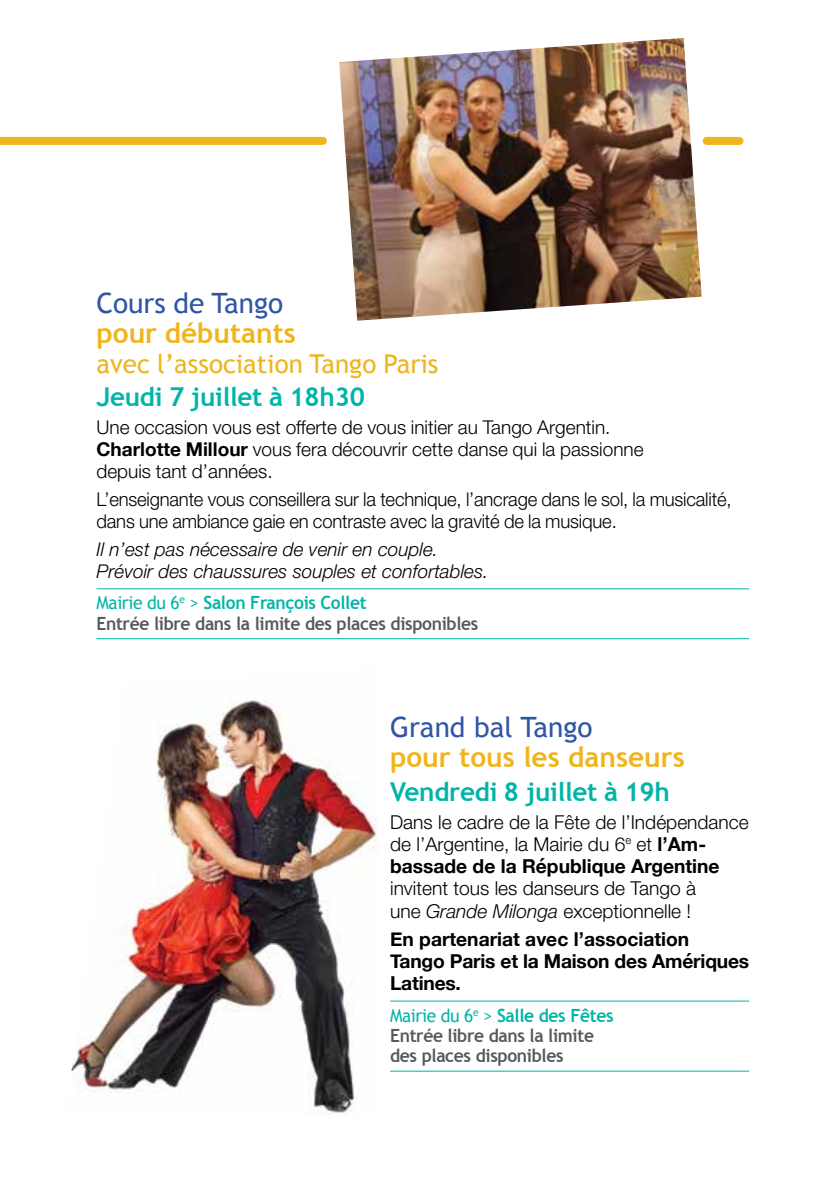
<style>
.page{position:relative;width:840px;height:1191px;background:#fff}
.page>*{position:absolute;margin:0;border:0;box-sizing:border-box;transform-origin:0 0}
.t1{font:700 28px "Trebuchet MS";color:#f0b51c}
.t2{font:28px "Trebuchet MS";color:#3155a6}
.t3{font:700 26px "Trebuchet MS";letter-spacing:-.01em;color:#00b5a8}
.t4{font:26px "Trebuchet MS";color:#f0b51c}
.t5{font:300 19.2px/22.2px "Helvetica Neue";color:#000}
.t6{font:700 19.2px/22.2px "Helvetica Neue";letter-spacing:-.01em;color:#000}
.t7{font:300 19px/22px "Helvetica Neue";letter-spacing:-.01em;color:#000}
.t8{font:italic 300 19px/22px "Helvetica Neue";color:#000}
.t9{font:700 18.2px/20.2px "Trebuchet MS";letter-spacing:-.02em;color:#58595b;scale:.96 1}
.s1{font-weight:700}
.s2{font-weight:400;color:#00b5a8}
.s3{color:#00b5a8}
.s4{font-style:italic}
</style>
<div class="page">
<hr style="left:96px;top:588px;width:652px;height:1px;background:#00b5a8">
<hr style="left:96px;top:638px;width:652px;height:1px;background:#00b5a8">
<hr style="left:390px;top:1000px;width:358px;height:1px;background:#00b5a8">
<hr style="left:390px;top:1070px;width:358px;height:1px;background:#00b5a8">
<div style="left:0;top:137px;width:323px;height:8px;background:#f0b51c"></div>
<div style="left:706px;top:137px;width:33px;height:8px;background:#f0b51c"></div>
<img style="left:71px;top:700px;width:306px;height:415px">
<img style="left:339px;top:38px;width:362px;height:283px">
<h1 class="t2" style="left:96px;top:286px;width:188px">Cours de Tango</h1>
<h1 class="t1" style="left:96px;top:315px;width:201px">pour débutants</h1>
<h2 class="t4" style="left:96px;top:348px;width:343px">avec l’association Tango Paris</h2>
<h2 class="t3" style="left:96px;top:381px;width:270px">Jeudi 7 juillet à 18h30</h2>
<p class="t7" style="left:96px;top:416px;width:548px">Une occasion vous est offerte de vous initier au Tango Argentin.<br><span class="s1">Charlotte Millour</span> vous fera découvrir cette danse qui la passionne depuis tant d’années.</p>
<p class="t7" style="left:96px;top:488px;width:636px">L’enseignante vous conseillera sur la technique, l’ancrage dans le sol, la musicalité, dans une ambiance gaie en contraste avec la gravité de la musique.</p>
<p class="t8" style="left:96px;top:538px;width:393px">Il n’est pas nécessaire de venir en couple.<br>Prévoir des chaussures souples et confortables.</p>
<p class="t9" style="left:96px;top:593px;width:399px"><span class="s2">Mairie du 6</span><sup>e</sup> <span class="s2">&gt;</span> <span class="s3">Salon François Collet<br></span>Entrée libre dans la limite des places disponibles</p>
<h1 class="t2" style="left:390px;top:710px;width:204px">Grand bal Tango</h1>
<h1 class="t1" style="left:390px;top:739px;width:296px">pour tous les danseurs</h1>
<h2 class="t3" style="left:390px;top:775px;width:281px">Vendredi 8 juillet à 19h</h2>
<p class="t5" style="left:390px;top:810px;width:360px">Dans le cadre de la Fête de l’Indépendance de l’Argentine, la Mairie du 6<sup>e</sup> et <span class="s1">l’Am&shy;bassade de la République Argentine</span></p>
<p class="t5" style="left:390px;top:877px;width:307px">invitent tous les danseurs de Tango à une <span class="s4">Grande Milonga</span> exceptionnelle !</p>
<p class="t6" style="left:390px;top:928px;width:360px">En partenariat avec l’association<br>Tango Paris et la Maison des Amériques<br>Latines.</p>
<p class="t9" style="left:390px;top:1005px;width:234px"><span class="s2">Mairie du 6</span><sup>e</sup> <span class="s2">&gt;</span> <span class="s3">Salle des Fêtes<br></span>Entrée libre dans la limite des places disponibles</p>
</div>
